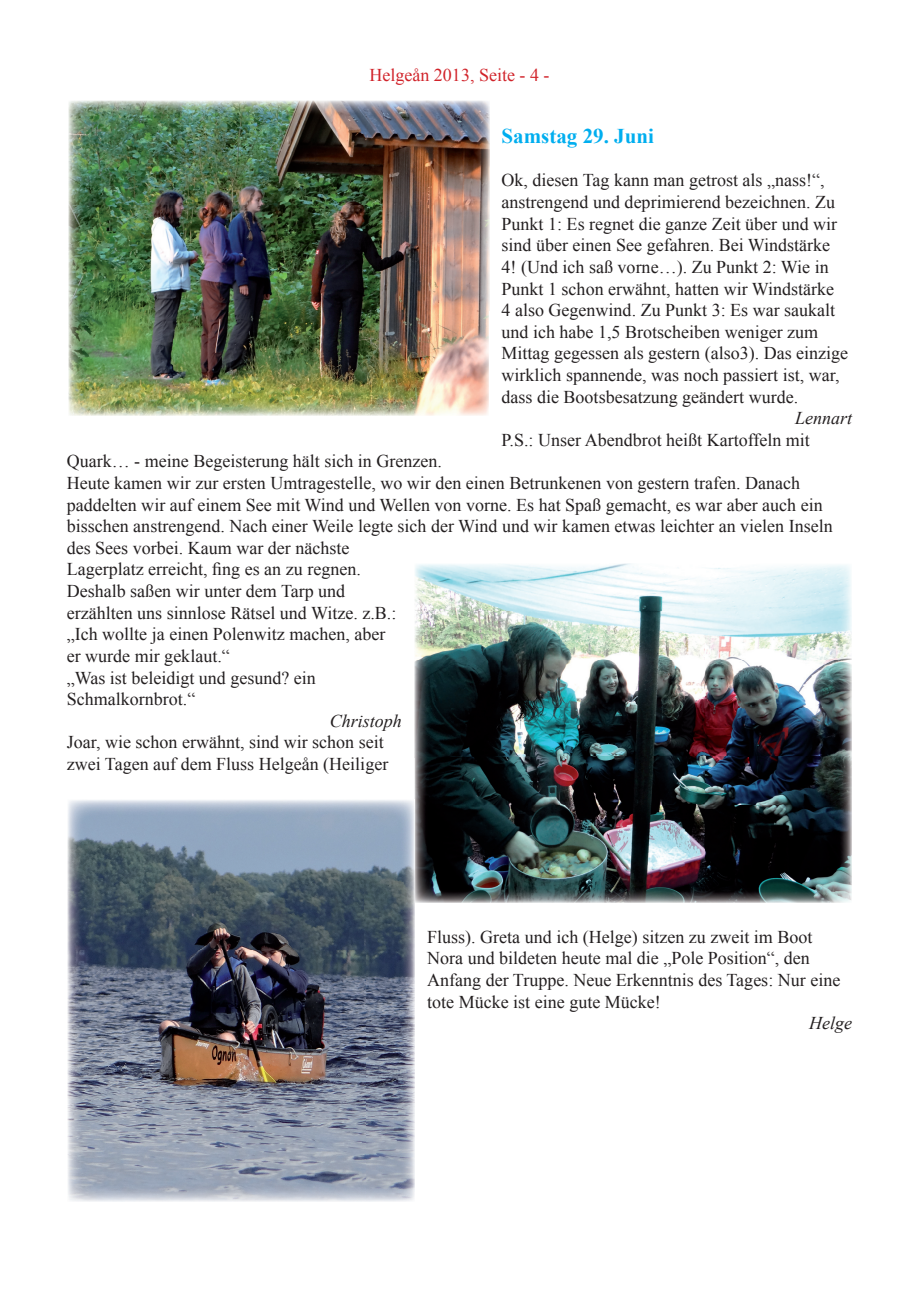
<style>
.page{position:relative;width:919px;height:1289px;background:#fff}
.page>*{position:absolute;margin:0;border:0;box-sizing:border-box;transform-origin:0 0}
.t1{font:700 21px "Times New Roman";color:#00aeef}
.t2{font:18px/21.6px "Times New Roman";color:#231f20}
.t3{font:italic 18px "Times New Roman";color:#231f20}
.t4{font:18px "Times New Roman";color:#d1232a}
</style>
<div class="page">
<img style="left:68px;top:100px;width:421px;height:315px">
<img style="left:414px;top:563px;width:437px;height:339px">
<img style="left:68px;top:800px;width:346px;height:401px">
<p class="t4" style="left:369px;top:63px;width:181px">Helgeån 2013, Seite - 4 -</p>
<p class="t1" style="left:501px;top:122px;width:154px">Samstag 29. Juni</p>
<p class="t2" style="left:501px;top:169px;width:348px">Ok, diesen Tag kann man getrost als „nass!“, anstrengend und deprimierend bezeichnen. Zu Punkt 1: Es regnet die ganze Zeit über und wir sind über einen See gefahren. Bei Windstärke 4! (Und ich saß vorne…). Zu Punkt 2: Wie in Punkt 1 schon erwähnt, hatten wir Windstärke<br>4 also Gegenwind. Zu Punkt 3: Es war saukalt und ich habe 1,5 Brotscheiben weniger zum Mittag gegessen als gestern (also3). Das einzige wirklich spannende, was noch passiert ist, war, dass die Bootsbesatzung geändert wurde.</p>
<p class="t3" style="left:795px;top:406px;width:59px">Lennart</p>
<p class="t2" style="left:501px;top:428px;width:310px">P.S.: Unser Abendbrot heißt Kartoffeln mit</p>
<p class="t2" style="left:67px;top:450px;width:767px">Quark… - meine Begeisterung hält sich in Grenzen.<br>Heute kamen wir zur ersten Umtragestelle, wo wir den einen Betrunkenen von gestern trafen. Danach paddelten wir auf einem See mit Wind und Wellen von vorne. Es hat Spaß gemacht, es war aber auch ein bisschen anstrengend. Nach einer Weile legte sich der Wind und wir kamen etwas leichter an vielen Inseln des Sees vorbei. Kaum war der nächste<br>Lagerplatz erreicht, fing es an zu regnen.<br>Deshalb saßen wir unter dem Tarp und<br>erzählten uns sinnlose Rätsel und Witze. z.B.:<br>„Ich wollte ja einen Polenwitz machen, aber<br>er wurde mir geklaut.“<br>„Was ist beleidigt und gesund? ein<br>Schmalkornbrot.“</p>
<p class="t3" style="left:329px;top:708px;width:74px">Christoph</p>
<p class="t2" style="left:67px;top:731px;width:323px">Joar, wie schon erwähnt, sind wir schon seit zwei Tagen auf dem Fluss Helgeån (Heiliger</p>
<p class="t2" style="left:427px;top:925px;width:414px">Fluss). Greta und ich (Helge) sitzen zu zweit im Boot Nora und bildeten heute mal die „Pole Position“, den Anfang der Truppe. Neue Erkenntnis des Tages: Nur eine tote Mücke ist eine gute Mücke!</p>
<p class="t3" style="left:809px;top:1010px;width:44px">Helge</p>
</div>
